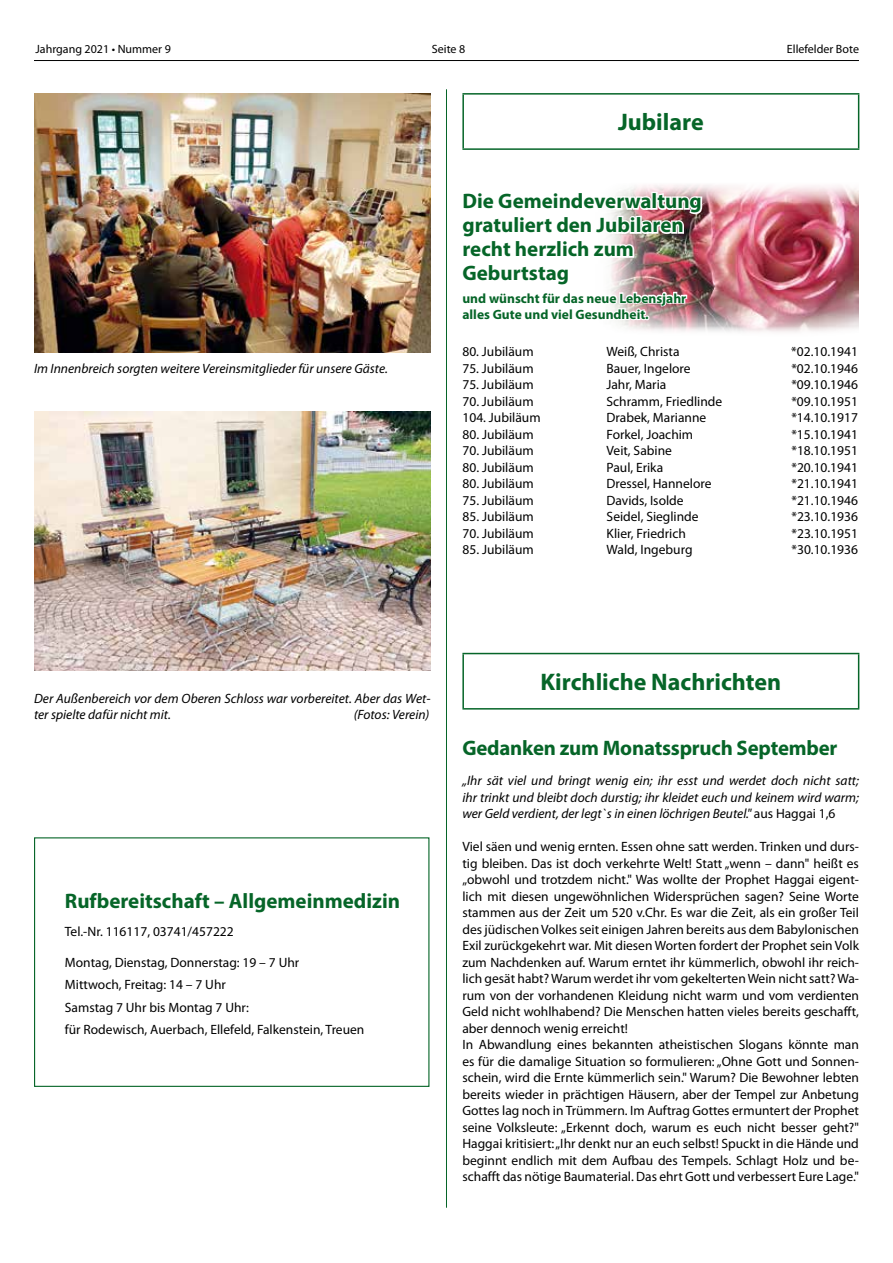
<style>
.page{position:relative;width:893px;height:1263px;background:#fff}
.page>*{position:absolute;margin:0;border:0;box-sizing:border-box;transform-origin:0 0}
.t1{font:700 24px "Myriad Pro";color:#066528}
.t2{font:700 21px/24px "Myriad Pro";color:#066528}
.t3{font:13.5px/16.5px "Myriad Pro";color:#000}
.t4{font:italic 13.5px/16.5px "Myriad Pro";color:#000}
.t5{font:700 13.5px/16.5px "Myriad Pro";color:#066528}
.t6{font:12px "Myriad Pro";color:#000}
.s1{font-style:normal}
</style>
<div class="page">
<hr style="left:34px;top:60px;width:825px;height:1px;background:#000">
<hr style="left:446px;top:89px;width:1px;height:1119px;background:#066528">
<img style="left:34px;top:93px;width:397px;height:260px">
<img style="left:34px;top:411px;width:397px;height:260px">
<div style="left:34px;top:837px;width:395px;height:250px;border:1px solid #066528"></div>
<hr style="left:462px;top:93px;width:397px;height:2px;background:#066528">
<hr style="left:462px;top:95px;width:2px;height:53px;background:#066528">
<hr style="left:858px;top:95px;width:1px;height:53px;background:#066528">
<hr style="left:462px;top:148px;width:397px;height:2px;background:#066528">
<img style="left:704px;top:185px;width:155px;height:147px">
<svg style="left:462px;top:144px;width:242px;height:187px"></svg>
<hr style="left:462px;top:653px;width:397px;height:1px;background:#066528">
<hr style="left:462px;top:654px;width:2px;height:54px;background:#066528">
<hr style="left:858px;top:654px;width:1px;height:54px;background:#066528">
<hr style="left:462px;top:708px;width:397px;height:1px;background:#066528">
<p class="t6" style="left:36px;top:42px;width:137px">Jahrgang 2021 • Nummer 9</p>
<p class="t6" style="left:432px;top:42px;width:35px">Seite 8</p>
<p class="t6" style="left:787px;top:42px;width:74px">Ellefelder Bote</p>
<p class="t4" style="left:34px;top:360px;width:355px">Im Innenbreich sorgten weitere Vereinsmitglieder für unsere Gäste.</p>
<h1 class="t1" style="left:618px;top:107px;width:87px">Jubilare</h1>
<h2 class="t2" style="left:462px;top:188px;width:241px">Die Gemeindeverwaltung gratuliert den Jubilaren recht herzlich zum<br>Geburtstag</h2>
<p class="t5" style="left:462px;top:289px;width:225px">und wünscht für das neue Lebensjahr alles Gute und viel Gesundheit.</p>
<p class="t3" style="left:462px;top:343px;width:73px">80. Jubiläum</p>
<p class="t3" style="left:606px;top:343px;width:75px">Weiß, Christa</p>
<p class="t3" style="left:791px;top:343px;width:68px">*02.10.1941</p>
<p class="t3" style="left:462px;top:360px;width:73px">75. Jubiläum</p>
<p class="t3" style="left:606px;top:360px;width:86px">Bauer, Ingelore</p>
<p class="t3" style="left:791px;top:360px;width:68px">*02.10.1946</p>
<p class="t3" style="left:462px;top:376px;width:73px">75. Jubiläum</p>
<p class="t3" style="left:606px;top:376px;width:61px">Jahr, Maria</p>
<p class="t3" style="left:791px;top:376px;width:68px">*09.10.1946</p>
<p class="t3" style="left:462px;top:393px;width:73px">70. Jubiläum</p>
<p class="t3" style="left:606px;top:393px;width:117px">Schramm, Friedlinde</p>
<p class="t3" style="left:791px;top:393px;width:68px">*09.10.1951</p>
<p class="t3" style="left:462px;top:409px;width:80px">104. Jubiläum</p>
<p class="t3" style="left:606px;top:409px;width:101px">Drabek, Marianne</p>
<p class="t3" style="left:791px;top:409px;width:68px">*14.10.1917</p>
<p class="t3" style="left:462px;top:426px;width:73px">80. Jubiläum</p>
<p class="t3" style="left:606px;top:426px;width:88px">Forkel, Joachim</p>
<p class="t3" style="left:791px;top:426px;width:68px">*15.10.1941</p>
<p class="t3" style="left:462px;top:442px;width:73px">70. Jubiläum</p>
<p class="t3" style="left:606px;top:442px;width:67px">Veit, Sabine</p>
<p class="t3" style="left:791px;top:442px;width:68px">*18.10.1951</p>
<p class="t3" style="left:462px;top:459px;width:73px">80. Jubiläum</p>
<p class="t3" style="left:607px;top:459px;width:58px">Paul, Erika</p>
<p class="t3" style="left:791px;top:459px;width:68px">*20.10.1941</p>
<p class="t3" style="left:463px;top:475px;width:73px">80. Jubiläum</p>
<p class="t3" style="left:607px;top:475px;width:106px">Dressel, Hannelore</p>
<p class="t3" style="left:791px;top:475px;width:68px">*21.10.1941</p>
<p class="t3" style="left:463px;top:492px;width:73px">75. Jubiläum</p>
<p class="t3" style="left:607px;top:492px;width:79px">Davids, Isolde</p>
<p class="t3" style="left:791px;top:492px;width:68px">*21.10.1946</p>
<p class="t3" style="left:463px;top:508px;width:73px">85. Jubiläum</p>
<p class="t3" style="left:607px;top:508px;width:94px">Seidel, Sieglinde</p>
<p class="t3" style="left:791px;top:508px;width:68px">*23.10.1936</p>
<p class="t3" style="left:463px;top:525px;width:73px">70. Jubiläum</p>
<p class="t3" style="left:607px;top:525px;width:81px">Klier, Friedrich</p>
<p class="t3" style="left:791px;top:525px;width:68px">*23.10.1951</p>
<p class="t3" style="left:463px;top:541px;width:73px">85. Jubiläum</p>
<p class="t3" style="left:607px;top:541px;width:87px">Wald, Ingeburg</p>
<p class="t3" style="left:791px;top:541px;width:68px">*30.10.1936</p>
<p class="t4" style="left:34px;top:690px;width:398px">Der Außenbereich vor dem Oberen Schloss war vorbereitet. Aber das Wet&shy;ter spielte dafür nicht mit.</p>
<p class="t4" style="left:354px;top:706px;width:77px">(Fotos: Verein)</p>
<h2 class="t2" style="left:65px;top:888px;width:337px">Rufbereitschaft – Allgemeinmedizin</h2>
<p class="t3" style="left:65px;top:923px;width:170px">Tel.-Nr. 116117, 03741/457222</p>
<p class="t3" style="left:65px;top:951px;width:301px;line-height:22.5px">Montag, Dienstag, Donnerstag: 19 – 7 Uhr<br>Mittwoch, Freitag: 14 – 7 Uhr<br>Samstag 7 Uhr bis Montag 7 Uhr:<br>für Rodewisch, Auerbach, Ellefeld, Falkenstein, Treuen</p>
<h1 class="t1" style="left:541px;top:666px;width:242px">Kirchliche Nachrichten</h1>
<h2 class="t2" style="left:462px;top:735px;width:377px">Gedanken zum Monatsspruch September</h2>
<p class="t4" style="left:462px;top:772px;width:398px;text-align:justify">„Ihr sät viel und bringt wenig ein; ihr esst und werdet doch nicht satt; ihr trinkt und bleibt doch durstig; ihr kleidet euch und keinem wird warm; wer Geld verdient, der legt`s in einen löchrigen Beutel." <span class="s1">aus Haggai 1,6</span></p>
<p class="t3" style="left:462px;top:838px;width:398px">Viel säen und wenig ernten. Essen ohne satt werden. Trinken und durs&shy;tig bleiben. Das ist doch verkehrte Welt! Statt „wenn – dann" heißt es „obwohl und trotzdem nicht." Was wollte der Prophet Haggai eigent&shy;lich mit diesen ungewöhnlichen Widersprüchen sagen? Seine Worte stammen aus der Zeit um 520 v.Chr. Es war die Zeit, als ein großer Teil des jüdischen Volkes seit einigen Jahren bereits aus dem Babylonischen Exil zurückgekehrt war. Mit diesen Worten fordert der Prophet sein Volk zum Nachdenken auf. Warum erntet ihr kümmerlich, obwohl ihr reich&shy;lich gesät habt? Warum werdet ihr vom gekelterten Wein nicht satt? Wa&shy;rum von der vorhandenen Kleidung nicht warm und vom verdienten Geld nicht wohlhabend? Die Menschen hatten vieles bereits geschafft, aber dennoch wenig erreicht!<br>In Abwandlung eines bekannten atheistischen Slogans könnte man es für die damalige Situation so formulieren: „Ohne Gott und Sonnen&shy;schein, wird die Ernte kümmerlich sein." Warum? Die Bewohner lebten bereits wieder in prächtigen Häusern, aber der Tempel zur Anbetung Gottes lag noch in Trümmern. Im Auftrag Gottes ermuntert der Prophet seine Volksleute: „Erkennt doch, warum es euch nicht besser geht?" Haggai kritisiert: „Ihr denkt nur an euch selbst! Spuckt in die Hände und beginnt endlich mit dem Aufbau des Tempels. Schlagt Holz und be&shy;schafft das nötige Baumaterial. Das ehrt Gott und verbessert Eure Lage."</p>
</div>
